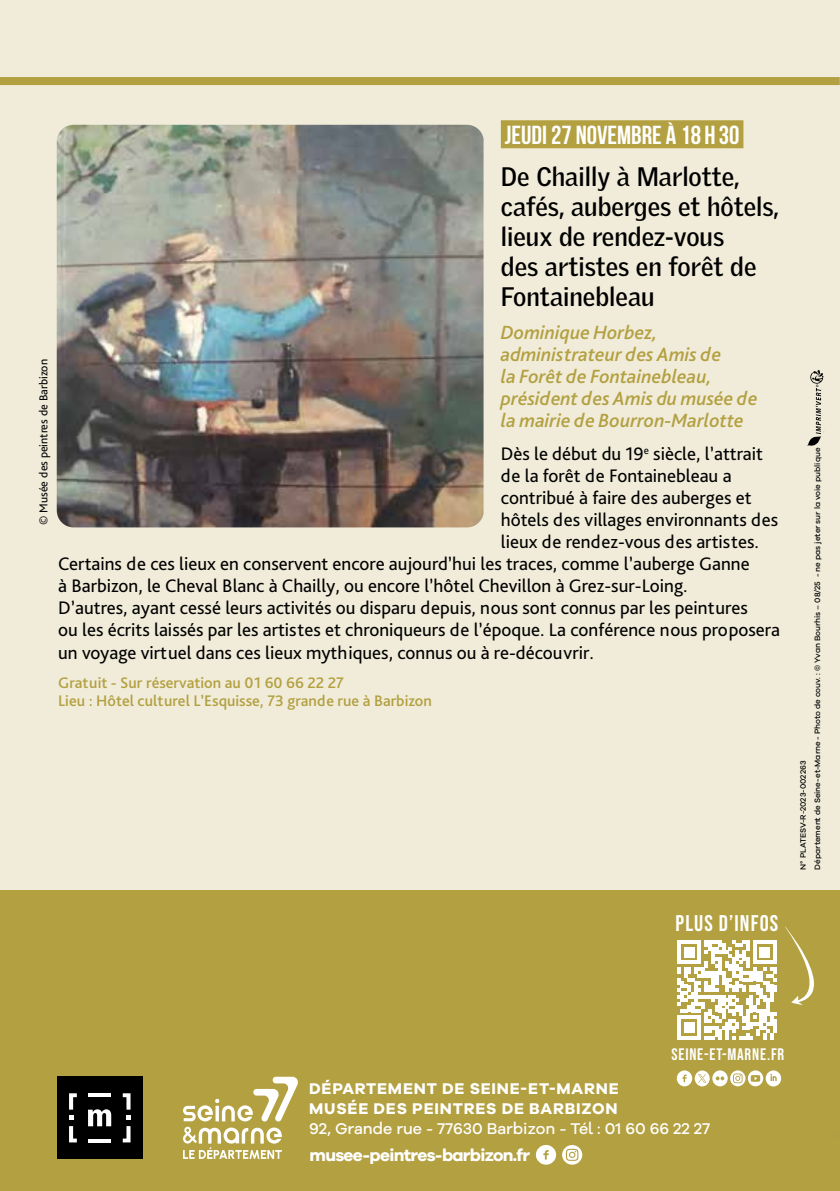
<style>
.page{position:relative;width:840px;height:1191px;background:#fff}
.page>*{position:absolute;margin:0;border:0;box-sizing:border-box;transform-origin:0 0}
.t1{font:700 26px/30px "Griffith Gothic";color:#000}
.t2{font:700 26px "Bebas Neue";color:#fff}
.t3{font:22.6px "Bebas Neue";letter-spacing:.05em;color:#fff}
.t4{font:italic 500 20px/22px "Bliss Pro";color:#b3a041}
.t5{font:19px "Bliss Pro";color:#000}
.t6{font:700 17.4px "Galano Grotesque";letter-spacing:-.04em;color:#fff}
.t7{font:16.6px "Bebas Neue";letter-spacing:.05em;color:#fff}
.t8{font:500 16px/18px "Bliss Pro";color:#b3a041}
.t9{font:700 16px/20px "Galano Grotesque";letter-spacing:.05em;color:#fff}
.t10{font:500 16px "Galano Grotesque Alt";color:#fff}
.t11{font:12px "Bliss Pro";color:#000}
.t12{font:500 8px/14.4px "Galano Grotesque";color:#000}
</style>
<div class="page">
<div style="left:0;top:0;width:839px;height:1191px;background:#f0ecd9"></div>
<div style="left:500px;top:120px;width:243px;height:28px;background:#b3a041"></div>
<div style="left:0;top:890px;width:839px;height:301px;background:#b3a041"></div>
<img style="left:57px;top:125px;width:426px;height:402px">
<svg style="left:677px;top:940px;width:99px;height:99px"></svg>
<svg style="left:676px;top:1070px;width:104px;height:16px"></svg>
<svg style="left:785px;top:926px;width:28px;height:79px"></svg>
<svg style="left:535px;top:1145px;width:20px;height:19px"></svg>
<svg style="left:562px;top:1145px;width:20px;height:19px"></svg>
<svg style="left:807px;top:370px;width:17px;height:76px"></svg>
<svg style="left:183px;top:1076px;width:115px;height:82px"></svg>
<div style="left:57px;top:1076px;width:86px;height:82px;background:#000"></div>
<svg style="left:88px;top:1109px;width:23px;height:17px"></svg>
<hr style="left:88px;top:1093px;width:23px;height:4px;background:#fff">
<svg style="left:88px;top:1139px;width:23px;height:3px"></svg>
<svg style="left:123px;top:1093px;width:7px;height:16px"></svg>
<svg style="left:69px;top:1126px;width:8px;height:16px"></svg>
<svg style="left:126px;top:1115px;width:4px;height:5px"></svg>
<svg style="left:69px;top:1115px;width:4px;height:5px"></svg>
<svg style="left:123px;top:1126px;width:7px;height:16px"></svg>
<svg style="left:69px;top:1093px;width:8px;height:16px"></svg>
<div style="left:0;top:77px;width:839px;height:8px;background:#b3a041"></div>
<p class="t11" style="left:36px;top:525px;width:167px;rotate:-90deg">© Musée des peintres de Barbizon</p>
<h1 class="t2" style="left:504px;top:121px;width:236px">JEUDI 27 NOVEMBRE À 18 H 30</h1>
<h1 class="t1" style="left:500px;top:161px;width:279px">De Chailly à Marlotte, cafés, auberges et hôtels, lieux de rendez-vous<br>des artistes en forêt de<br>Fontainebleau</h1>
<p class="t4" style="left:500px;top:321px;width:258px">Dominique Horbez, administrateur des Amis de<br>la Forêt de Fontainebleau, président des Amis du musée de la mairie de Bourron-Marlotte</p>
<p class="t5" style="left:500px;top:442px;width:263px">Dès le début du 19<sup>e</sup> siècle, l’attrait</p>
<p class="t5" style="left:500px;top:464px;width:232px">de la forêt de Fontainebleau a</p>
<p class="t5" style="left:500px;top:486px;width:252px">contribué à faire des auberges et</p>
<p class="t5" style="left:500px;top:508px;width:279px">hôtels des villages environnants des</p>
<p class="t5" style="left:500px;top:530px;width:259px">lieux de rendez-vous des artistes.</p>
<p class="t5" style="left:58px;top:552px;width:692px">Certains de ces lieux en conservent encore aujourd’hui les traces, comme l’auberge Ganne</p>
<p class="t5" style="left:58px;top:574px;width:630px">à Barbizon, le Cheval Blanc à Chailly, ou encore l’hôtel Chevillon à Grez-sur-Loing.</p>
<p class="t5" style="left:58px;top:596px;width:690px">D’autres, ayant cessé leurs activités ou disparu depuis, nous sont connus par les peintures</p>
<p class="t5" style="left:58px;top:618px;width:723px">ou les écrits laissés par les artistes et chroniqueurs de l’époque. La conférence nous proposera</p>
<p class="t5" style="left:58px;top:640px;width:537px">un voyage virtuel dans ces lieux mythiques, connus ou à re-découvrir.</p>
<p class="t8" style="left:58px;top:673px;width:375px">Gratuit - Sur réservation au 01 60 66 22 27<br>Lieu : Hôtel culturel L’Esquisse, 73 grande rue à Barbizon</p>
<p class="t3" style="left:675px;top:911px;width:104px">PLUS D’INFOS</p>
<p class="t12" style="left:795px;top:869px;width:423px;rotate:-90deg">N° PLATESV-R-2023-002263<br>Département de Seine-et-Marne - Photo de couv. : © Yvan Bourhis – 08/25 - ne pas jeter sur la voie publique</p>
<p class="t7" style="left:671px;top:1045px;width:114px">SEINE-ET-MARNE.FR</p>
<p class="t9" style="left:309px;top:1078px;width:311px">DÉPARTEMENT DE SEINE-ET-MARNE<br>MUSÉE DES PEINTRES DE BARBIZON</p>
<p class="t10" style="left:309px;top:1118px;width:402px">92, Grande rue - 77630 Barbizon - Tél : 01 60 66 22 27</p>
<p class="t6" style="left:309px;top:1144px;width:222px">musee-peintres-barbizon.fr</p>
</div>
